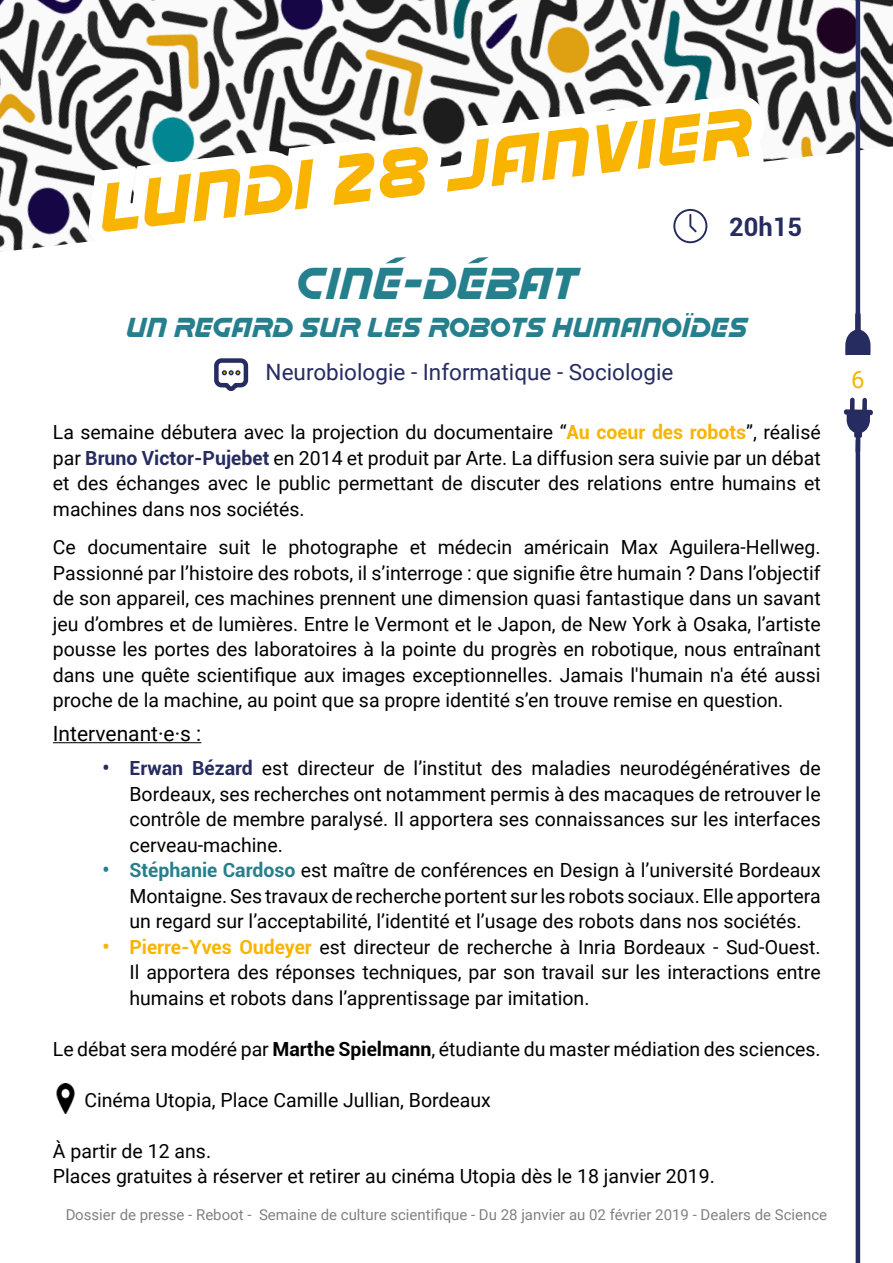
<style>
.page{position:relative;width:893px;height:1263px;background:#fff}
.page>*{position:absolute;margin:0;border:0;box-sizing:border-box;transform-origin:0 0}
.t1{font:60px "Timerider";color:#f8b400}
.t2{font:39px "Timerider";color:#267f8c}
.t3{font:700 25.5px "Roboto";color:#262c5f}
.t4{font:24px "Timerider";color:#267f8c}
.t5{font:24px "Roboto";color:#f8b400}
.t6{font:22.5px "Roboto";color:#262c5f}
.t7{font:21px "Roboto";color:#000}
.t8{font:19.5px/25.5px "Roboto";color:#000;text-align:justify}
.t9{font:15px "Roboto";color:#000}
.s1{font-weight:700;color:#f8b400}
.s2{font-weight:700;color:#262c5f}
.s3{font-weight:700;color:#267f8c}
.s4{font-weight:700}
</style>
<div class="page">
<img style="left:0;top:0;width:893px;height:257px">
<hr style="left:856px;top:440px;width:4px;height:823px;background:#262c5f">
<hr style="left:856px;top:0;width:4px;height:343px;background:#262c5f">
<svg style="left:844px;top:398px;width:29px;height:56px"></svg>
<svg style="left:845px;top:312px;width:26px;height:44px"></svg>
<div style="left:847px;top:355px;width:26px;height:20px;background:#fff"></div>
<hr style="left:53px;top:742px;width:148px;height:1px;background:#000">
<img style="left:56px;top:1084px;width:19px;height:29px">
<svg style="left:489px;top:0;width:82px;height:257px"></svg>
<svg style="left:511px;top:45px;width:275px;height:212px"></svg>
<svg style="left:75px;top:0;width:414px;height:391px"></svg>
<h1 class="t1" style="left:93px;top:168px;width:658px;rotate:-7deg">LUNDI 28 JANVIER</h1>
<h3 class="t3" style="left:729px;top:209px;width:74px">20h15</h3>
<h2 class="t2" style="left:296px;top:256px;width:282px">CINE-DEBAT</h2>
<p class="t4" style="left:126px;top:311px;width:623px">UN REGARD SUR LES ROBOTS HUMANOÏDES</p>
<p class="t6" style="left:266px;top:356px;width:409px">Neurobiologie - Informatique - Sociologie</p>
<p class="t8" style="left:53px;top:419px;width:769px">La semaine débutera avec la projection du documentaire “<span class="s1">Au coeur des robots</span>”, réalisé par <span class="s2">Bruno Victor-Pujebet</span> en 2014 et produit par Arte. La diffusion sera suivie par un débat et des échanges avec le public permettant de discuter des relations entre humains et machines dans nos sociétés.</p>
<p class="t8" style="left:53px;top:534px;width:769px">Ce documentaire suit le photographe et médecin américain Max Aguilera-Hellweg.<br>Passionné par l’histoire des robots, il s’interroge : que signifie être humain ? Dans l’objectif de son appareil, ces machines prennent une dimension quasi fantastique dans un savant jeu d’ombres et de lumières. Entre le Vermont et le Japon, de New York à Osaka, l’artiste pousse les portes des laboratoires à la pointe du progrès en robotique, nous entraînant dans une quête scientifique aux images exceptionnelles. Jamais l'humain n'a été aussi proche de la machine, au point que sa propre identité s’en trouve remise en question.</p>
<p class="t7" style="left:53px;top:719px;width:150px">Intervenant·e·s :</p>
<p class="t8" style="left:129px;top:755px;width:693px;text-indent:-27px"><span class="s2">• Erwan Bézard</span> est directeur de l’institut des maladies neurodégénératives de Bordeaux, ses recherches ont notamment permis à des macaques de retrouver le contrôle de membre paralysé. Il apportera ses connaissances sur les interfaces cerveau-machine.</p>
<p class="t8" style="left:129px;top:857px;width:693px;text-indent:-27px"><span class="s3">• Stéphanie Cardoso</span> est maître de conférences en Design à l’université Bordeaux Montaigne. Ses travaux de recherche portent sur les robots sociaux. Elle apportera un regard sur l’acceptabilité, l’identité et l’usage des robots dans nos sociétés.</p>
<p class="t8" style="left:129px;top:933px;width:693px;text-indent:-27px"><span class="s1">• Pierre-Yves Oudeyer</span> est directeur de recherche à Inria Bordeaux - Sud-Ouest.<br>Il apportera des réponses techniques, par son travail sur les interactions entre humains et robots dans l’apprentissage par imitation.</p>
<p class="t8" style="left:53px;top:1035px;width:769px">Le débat sera modéré par <span class="s4">Marthe Spielmann</span>, étudiante du master médiation des sciences.</p>
<p class="t8" style="left:84px;top:1086px;width:408px">Cinéma Utopia, Place Camille Jullian, Bordeaux</p>
<p class="t8" style="left:53px;top:1137px;width:663px">À partir de 12 ans.<br>Places gratuites à réserver et retirer au cinéma Utopia dès le 18 janvier 2019.</p>
<p class="t9" style="left:65px;top:1204px;width:763px">Dossier de presse - Reboot - Semaine de culture scientifique - Du 28 janvier au 02 février 2019 - Dealers de Science</p>
<p class="t5" style="left:851px;top:362px;width:15px">6</p>
</div>
